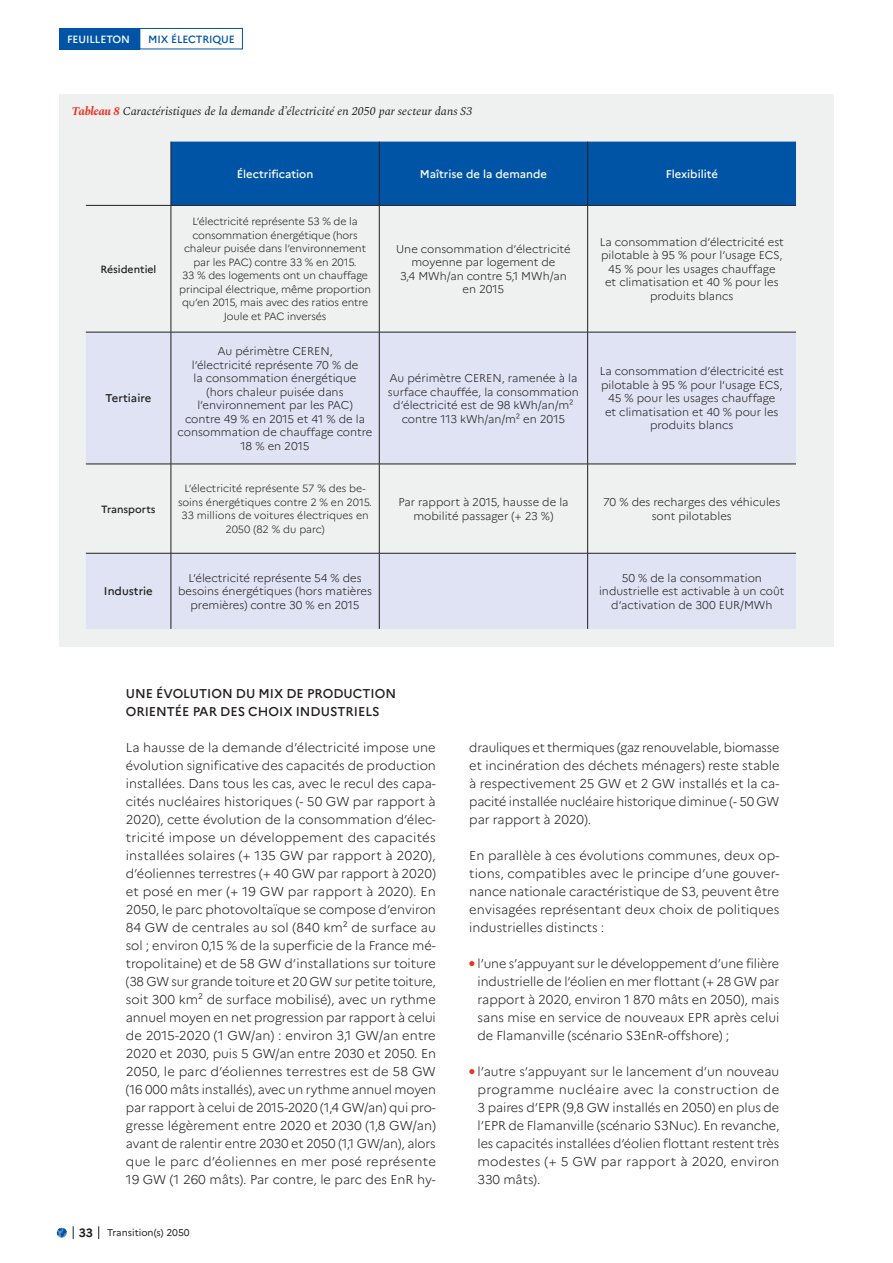
<style>
.page{position:relative;width:893px;height:1263px;background:#fff}
.page>*{position:absolute;margin:0;border:0;box-sizing:border-box;transform-origin:0 0}
.t1{font:300 12.75px/18px "Marianne";color:#231f20;text-align:justify}
.t2{font:500 12.75px/18px "Marianne";color:#231f20}
.t3{font:italic 12px "Spectral";color:#231f20}
.t4{font:300 11.25px/13.5px "Marianne";color:#231f20;text-align:center}
.t5{font:500 11.25px "Marianne";color:#fff}
.t6{font:500 11.25px "Marianne";color:#231f20}
.t7{font:300 10.5px/13.5px "Marianne";letter-spacing:-.01em;color:#231f20;text-align:center}
.t8{font:500 10.5px "Marianne";color:#231f20}
.t9{font:500 10.5px "Marianne";letter-spacing:-.01em;color:#0054a6}
.t10{font:500 10.5px "Marianne";letter-spacing:-.01em;color:#fff}
.t11{font:9.75px "Marianne";color:#231f20}
.s1{font-weight:700;color:#ee3224}
.s2{font-weight:700;font-size:12px}
</style>
<div class="page">
<div style="left:59px;top:28px;width:80px;height:21px;background:#0054a6"></div>
<div style="left:139px;top:28px;width:104px;height:21px;border:1px solid #0054a6"></div>
<svg style="left:73px;top:1226px;width:1px;height:13px"></svg>
<svg style="left:98px;top:1226px;width:1px;height:13px"></svg>
<svg style="left:57px;top:1228px;width:10px;height:9px"></svg>
<div style="left:59px;top:94px;width:774px;height:552px;background:#eff0f0"></div>
<div style="left:172px;top:142px;width:624px;height:63px;background:#0054a6"></div>
<svg style="left:86px;top:333px;width:710px;height:296px;fill:#e0e3f3"></svg>
<hr style="left:171px;top:142px;width:1px;height:63px;background:#231f20">
<hr style="left:379px;top:142px;width:1px;height:63px;background:#231f20">
<hr style="left:587px;top:142px;width:1px;height:63px;background:#231f20">
<hr style="left:86px;top:205px;width:293px;height:1px;background:#231f20">
<hr style="left:171px;top:206px;width:1px;height:126px;background:#231f20">
<hr style="left:379px;top:205px;width:209px;height:1px;background:#231f20">
<hr style="left:379px;top:206px;width:1px;height:126px;background:#231f20">
<hr style="left:588px;top:205px;width:208px;height:1px;background:#231f20">
<hr style="left:587px;top:206px;width:1px;height:126px;background:#231f20">
<hr style="left:86px;top:332px;width:293px;height:1px;background:#231f20">
<hr style="left:171px;top:332px;width:1px;height:132px;background:#231f20">
<hr style="left:379px;top:332px;width:209px;height:1px;background:#231f20">
<hr style="left:379px;top:332px;width:1px;height:132px;background:#231f20">
<hr style="left:588px;top:332px;width:208px;height:1px;background:#231f20">
<hr style="left:587px;top:332px;width:1px;height:132px;background:#231f20">
<hr style="left:86px;top:464px;width:293px;height:1px;background:#231f20">
<hr style="left:171px;top:464px;width:1px;height:89px;background:#231f20">
<hr style="left:379px;top:464px;width:209px;height:1px;background:#231f20">
<hr style="left:379px;top:464px;width:1px;height:89px;background:#231f20">
<hr style="left:588px;top:464px;width:208px;height:1px;background:#231f20">
<hr style="left:587px;top:464px;width:1px;height:89px;background:#231f20">
<hr style="left:86px;top:553px;width:293px;height:1px;background:#231f20">
<hr style="left:171px;top:553px;width:1px;height:76px;background:#231f20">
<hr style="left:379px;top:553px;width:209px;height:1px;background:#231f20">
<hr style="left:379px;top:553px;width:1px;height:76px;background:#231f20">
<hr style="left:588px;top:553px;width:208px;height:1px;background:#231f20">
<hr style="left:587px;top:553px;width:1px;height:76px;background:#231f20">
<svg style="left:469px;top:961px;width:5px;height:5px"></svg>
<svg style="left:469px;top:1069px;width:5px;height:5px"></svg>
<p class="t10" style="left:67px;top:34px;width:64px">FEUILLETON</p>
<p class="t9" style="left:148px;top:34px;width:88px">MIX ÉLECTRIQUE</p>
<p class="t3" style="left:72px;top:106px;width:402px"><span class="s1">Tableau 8</span> Caractéristiques de la demande d’électricité en 2050 par secteur dans S3</p>
<p class="t8" style="left:100px;top:264px;width:58px">Résidentiel</p>
<p class="t6" style="left:106px;top:393px;width:47px">Tertiaire</p>
<p class="t8" style="left:101px;top:504px;width:56px">Transports</p>
<p class="t6" style="left:104px;top:586px;width:50px">Industrie</p>
<p class="t5" style="left:237px;top:168px;width:78px">Électrification</p>
<p class="t5" style="left:420px;top:168px;width:129px">Maîtrise de la demande</p>
<p class="t5" style="left:666px;top:168px;width:54px">Flexibilité</p>
<p class="t7" style="left:179px;top:216px;width:193px">L’électricité représente 53 % de la consommation énergétique (hors chaleur puisée dans l’environnement par les PAC) contre 33 % en 2015.<br>33 % des logements ont un chauffage principal électrique, même proportion qu’en 2015, mais avec des ratios entre Joule et PAC inversés</p>
<p class="t4" style="left:178px;top:345px;width:196px">Au périmètre CEREN,<br>l’électricité représente 70 % de<br>la consommation énergétique<br>(hors chaleur puisée dans l’environnement par les PAC)<br>contre 49 % en 2015 et 41 % de la consommation de chauffage contre<br>18 % en 2015</p>
<p class="t7" style="left:178px;top:482px;width:196px">L’électricité représente 57 % des be&shy;soins énergétiques contre 2 % en 2015.<br>33 millions de voitures électriques en 2050 (82 % du parc)</p>
<p class="t4" style="left:396px;top:243px;width:176px">Une consommation d’électricité moyenne par logement de<br>3,4 MWh/an contre 5,1 MWh/an en 2015</p>
<p class="t4" style="left:600px;top:236px;width:186px">La consommation d’électricité est pilotable à 95 % pour l’usage ECS,<br>45 % pour les usages chauffage<br>et climatisation et 40 % pour les produits blancs</p>
<p class="t4" style="left:388px;top:372px;width:192px">Au périmètre CEREN, ramenée à la surface chauffée, la consommation d’électricité est de 98 kWh/an/m² contre 113 kWh/an/m² en 2015</p>
<p class="t4" style="left:600px;top:365px;width:186px">La consommation d’électricité est pilotable à 95 % pour l’usage ECS,<br>45 % pour les usages chauffage<br>et climatisation et 40 % pour les produits blancs</p>
<p class="t4" style="left:398px;top:496px;width:172px">Par rapport à 2015, hausse de la mobilité passager (+ 23 %)</p>
<p class="t4" style="left:603px;top:496px;width:179px">70 % des recharges des véhicules sont pilotables</p>
<p class="t4" style="left:178px;top:572px;width:195px">L’électricité représente 54 % des besoins énergétiques (hors matières premières) contre 30 % en 2015</p>
<p class="t4" style="left:599px;top:572px;width:187px">50 % de la consommation industrielle est activable à un coût d’activation de 300 EUR/MWh</p>
<h4 class="t2" style="left:126px;top:685px;width:272px">UNE ÉVOLUTION DU MIX DE PRODUCTION<br>ORIENTÉE PAR DES CHOIX INDUSTRIELS</h4>
<p class="t1" style="left:126px;top:739px;width:312px">La hausse de la demande d’électricité impose une évolution significative des capacités de production installées. Dans tous les cas, avec le recul des capa&shy;cités nucléaires historiques (- 50 GW par rapport à 2020), cette évolution de la consommation d’élec&shy;tricité impose un développement des capacités installées solaires (+ 135 GW par rapport à 2020), d’éoliennes terrestres (+ 40 GW par rapport à 2020) et posé en mer (+ 19 GW par rapport à 2020). En 2050, le parc photovoltaïque se compose d’environ 84 GW de centrales au sol (840 km² de surface au sol ; environ 0,15 % de la superficie de la France mé&shy;tropolitaine) et de 58 GW d’installations sur toiture (38 GW sur grande toiture et 20 GW sur petite toiture, soit 300 km² de surface mobilisé), avec un rythme annuel moyen en net progression par rapport à celui de 2015-2020 (1 GW/an) : environ 3,1 GW/an entre 2020 et 2030, puis 5 GW/an entre 2030 et 2050. En 2050, le parc d’éoliennes terrestres est de 58 GW (16 000 mâts installés), avec un rythme annuel moyen par rapport à celui de 2015-2020 (1,4 GW/an) qui pro&shy;gresse légèrement entre 2020 et 2030 (1,8 GW/an) avant de ralentir entre 2030 et 2050 (1,1 GW/an), alors que le parc d’éoliennes en mer posé représente 19 GW (1 260 mâts). Par contre, le parc des EnR hy-</p>
<p class="t1" style="left:469px;top:739px;width:312px">drauliques et thermiques (gaz renouvelable, biomasse et incinération des déchets ménagers) reste stable à respectivement 25 GW et 2 GW installés et la ca&shy;pacité installée nucléaire historique diminue (- 50 GW par rapport à 2020).</p>
<p class="t1" style="left:469px;top:847px;width:312px">En parallèle à ces évolutions communes, deux op&shy;tions, compatibles avec le principe d’une gouver&shy;nance nationale caractéristique de S3, peuvent être envisagées représentant deux choix de politiques industrielles distincts :</p>
<p class="t1" style="left:477px;top:955px;width:304px">l’une s’appuyant sur le développement d’une filière industrielle de l’éolien en mer flottant (+ 28 GW par rapport à 2020, environ 1 870 mâts en 2050), mais sans mise en service de nouveaux EPR après celui de Flamanville (scénario S3EnR-offshore) ;</p>
<p class="t1" style="left:477px;top:1063px;width:304px">l’autre s’appuyant sur le lancement d’un nouveau programme nucléaire avec la construction de 3 paires d’EPR (9,8 GW installés en 2050) en plus de l’EPR de Flamanville (scénario S3Nuc). En revanche, les capacités installées d’éolien flottant restent très modestes (+ 5 GW par rapport à 2020, environ 330 mâts).</p>
<p class="t11" style="left:79px;top:1228px;width:112px"><span class="s2">33</span> Transition(s) 2050</p>
</div>
